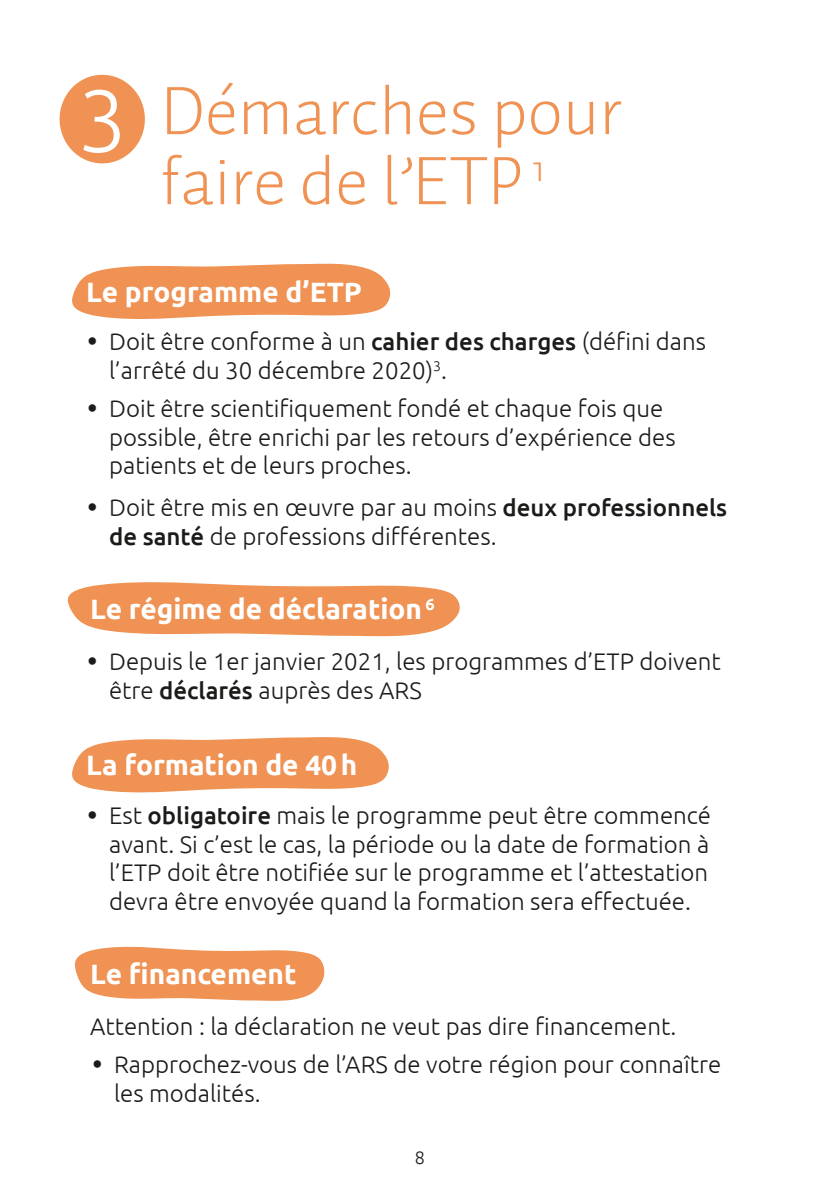
<style>
.page{position:relative;width:840px;height:1191px;background:#fff}
.page>*{position:absolute;margin:0;border:0;box-sizing:border-box;transform-origin:0 0}
.t1{font:300 87.6px "Ubuntu";color:#fff}
.t2{font:300 70px/70px "Auto Pro";color:#ef9253}
.t3{font:700 28px "Ubuntu";color:#fff}
.t4{font:300 24px/28.8px "Ubuntu";color:#1b1b19}
.t5{font:300 18px "Ubuntu";color:#1b1b19}
.s1{font-family:"Avant Garde";font-weight:400}
.s2{font-weight:500}
</style>
<div class="page">
<svg style="left:72px;top:263px;width:319px;height:56px;background:#f1a26c"></svg>
<svg style="left:72px;top:737px;width:317px;height:55px;background:#f1a069"></svg>
<svg style="left:67px;top:582px;width:393px;height:54px;background:#f1a06a"></svg>
<svg style="left:74px;top:946px;width:251px;height:55px;background:#f1a26d"></svg>
<div style="left:60px;top:75px;width:85px;height:88px;background:#ef9253;border-radius:50%"></div>
<h1 class="t1" style="left:77px;top:68px;width:51px">3</h1>
<h2 class="t2" style="left:161px;top:74px;width:462px">Démarches pour faire de l’ETP <sup>1</sup></h2>
<p class="t3" style="left:86px;top:275px;width:277px">Le programme d’ETP</p>
<p class="t4" style="left:109px;top:327px;width:598px;text-indent:-24px"><span class="s1">•</span> Doit être conforme à un <span class="s2">cahier des charges</span> (défini dans l’arrêté du 30 décembre 2020)<sup>3</sup>.</p>
<p class="t4" style="left:109px;top:393px;width:567px;text-indent:-24px"><span class="s1">•</span> Doit être scientifiquement fondé et chaque fois que possible, être enrichi par les retours d’expérience des patients et de leurs proches.</p>
<p class="t4" style="left:109px;top:492px;width:619px;text-indent:-24px"><span class="s1">•</span> Doit être mis en œuvre par au moins <span class="s2">deux professionnels de santé</span> de professions différentes.</p>
<p class="t3" style="left:90px;top:592px;width:346px">Le régime de déclaration <sup>6</sup></p>
<p class="t4" style="left:109px;top:647px;width:612px;text-indent:-24px"><span class="s1">•</span> Depuis le 1er janvier 2021, les programmes d’ETP doivent être <span class="s2">déclarés</span> auprès des ARS</p>
<p class="t3" style="left:86px;top:748px;width:272px">La formation de 40h</p>
<p class="t4" style="left:109px;top:800px;width:603px;text-indent:-24px"><span class="s1">•</span> Est <span class="s2">obligatoire</span> mais le programme peut être commencé avant. Si c’est le cas, la période ou la date de formation à l’ETP doit être notifiée sur le programme et l’attestation devra être envoyée quand la formation sera effectuée.</p>
<p class="t3" style="left:90px;top:957px;width:208px">Le financement</p>
<p class="t4" style="left:90px;top:1011px;width:587px">Attention : la déclaration ne veut pas dire financement.</p>
<p class="t4" style="left:114px;top:1049px;width:608px;text-indent:-24px"><span class="s1">•</span> Rapprochez-vous de l’ARS de votre région pour connaître les modalités.</p>
<p class="t5" style="left:414px;top:1146px;width:12px">8</p>
</div>
